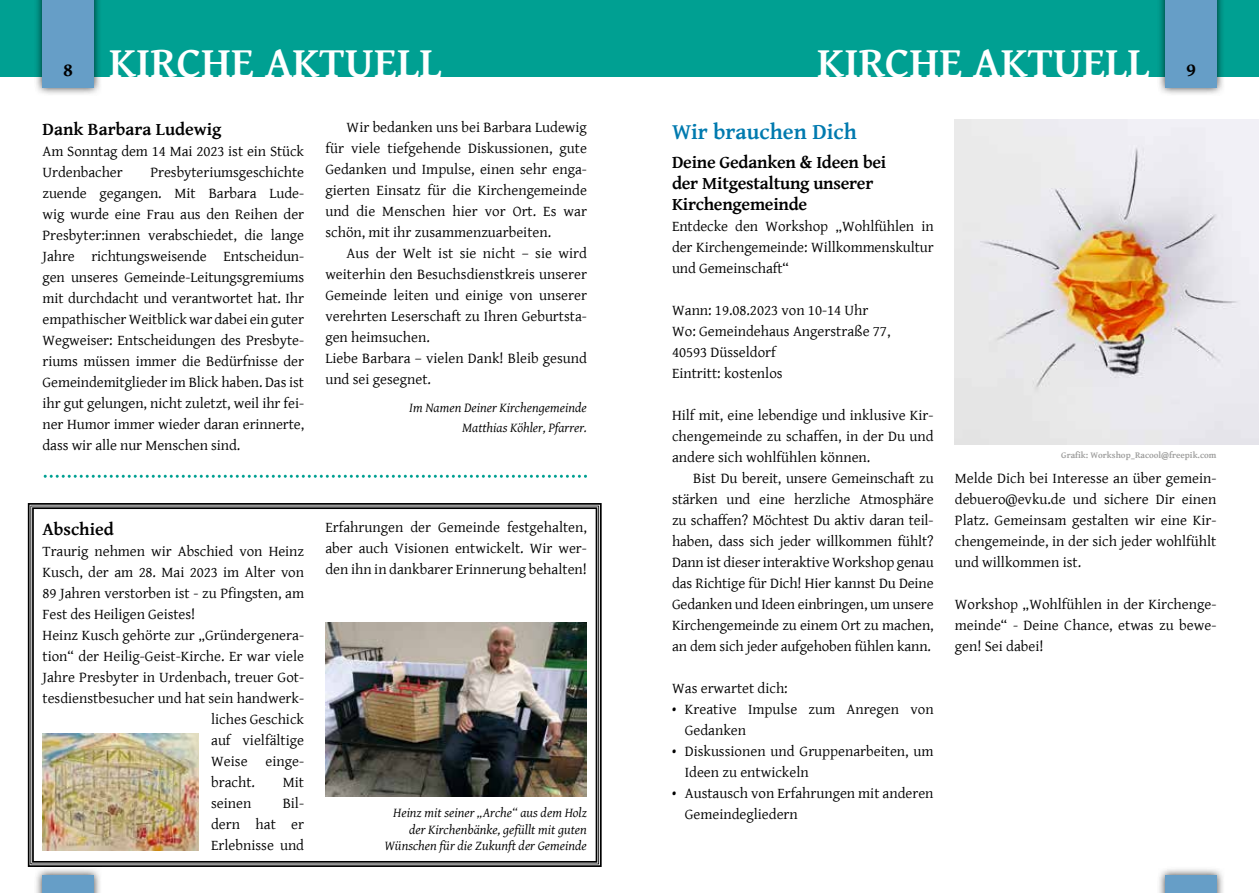
<style>
.page{position:relative;width:1259px;height:893px;background:#fff}
.page>*{position:absolute;margin:0;border:0;box-sizing:border-box;transform-origin:0 0}
.t1{font:700 43.65px "Gentium Basic";color:#fff}
.t2{font:700 22.5px "Gentium Basic";color:#007aaf}
.t3{font:700 19.5px "Gentium Basic";color:#000}
.t4{font:700 18px/21px "Gentium Basic";letter-spacing:-.015em;color:#000}
.t5{font:15px/21px "Gentium Basic";color:#000;text-align:justify}
.t6{font:italic 13.5px/16.5px "Gentium Basic";color:#000;text-align:right}
.t7{font:700 9px "Gentium Basic";color:#9d9d9c}
</style>
<div class="page">
<svg style="left:44px;top:475px;width:543px;height:3px"></svg>
<svg style="left:28px;top:503px;width:573px;height:364px;background:#5f5f5f"></svg>
<img style="left:32px;top:507px;width:565px;height:356px">
<img style="left:955px;top:119px;width:304px;height:325px">
<div style="left:0;top:0;width:629px;height:77px;background:#00a092"></div>
<div style="left:629px;top:0;width:630px;height:77px;background:#00a092"></div>
<img style="left:36px;top:0;width:64px;height:94px">
<div style="left:43px;top:0;width:51px;height:88px;background:#669ec7"></div>
<img style="left:36px;top:869px;width:64px;height:24px">
<div style="left:43px;top:875px;width:51px;height:18px;background:#669ec7"></div>
<img style="left:1159px;top:869px;width:64px;height:24px">
<div style="left:1165px;top:875px;width:51px;height:18px;background:#669ec7"></div>
<img style="left:1159px;top:0;width:64px;height:94px">
<div style="left:1165px;top:0;width:51px;height:88px;background:#669ec7"></div>
<h3 class="t3" style="left:63px;top:55px;width:11px">8</h3>
<h1 class="t1" style="left:109px;top:29px;width:334px">KIRCHE AKTUELL</h1>
<h1 class="t1" style="left:817px;top:29px;width:334px">KIRCHE AKTUELL</h1>
<h3 class="t3" style="left:1186px;top:55px;width:11px">9</h3>
<p class="t4" style="left:43px;top:118px;width:180px">Dank Barbara Ludewig</p>
<p class="t5" style="left:43px;top:140px;width:263px">Am Sonntag dem 14 Mai 2023 ist ein Stück<br>Urdenbacher</p>
<p class="t5" style="left:43px;top:161px;width:263px;text-indent:108px">Presbyteriumsgeschichte zuende gegangen. Mit Barbara Lude&shy;wig wurde eine Frau aus den Reihen der Presbyter:innen verabschiedet, die lange Jahre richtungsweisende Entscheidun&shy;gen unseres Gemeinde-Leitungsgremiums mit durchdacht und verantwortet hat. Ihr empathischer Weitblick war dabei ein guter Wegweiser: Entscheidungen des Presbyte&shy;riums müssen immer die Bedürfnisse der Gemeindemitglieder im Blick haben. Das ist ihr gut gelungen, nicht zuletzt, weil ihr fei&shy;ner Humor immer wieder daran erinnerte, dass wir alle nur Menschen sind.</p>
<p class="t5" style="left:325px;top:116px;width:263px;text-indent:21px">Wir bedanken uns bei Barbara Ludewig für viele tiefgehende Diskussionen, gute Gedanken und Impulse, einen sehr enga&shy;gierten Einsatz für die Kirchengemeinde und die Menschen hier vor Ort. Es war schön, mit ihr zusammenzuarbeiten.</p>
<p class="t5" style="left:325px;top:242px;width:263px;text-align:left;text-indent:21px">Aus der Welt ist sie nicht – sie wird weiterhin den Besuchsdienstkreis unserer Gemeinde leiten und einige von unserer verehrten Leserschaft zu Ihren Geburtsta&shy;gen heimsuchen.<br>Liebe Barbara – vielen Dank! Bleib gesund und sei gesegnet.</p>
<p class="t6" style="left:409px;top:398px;width:179px;line-height:19.5px">Im Namen Deiner Kirchengemeinde<br>Matthias Köhler, Pfarrer.</p>
<p class="t4" style="left:43px;top:518px;width:73px">Abschied</p>
<p class="t5" style="left:43px;top:540px;width:263px">Traurig nehmen wir Abschied von Heinz</p>
<p class="t5" style="left:43px;top:561px;width:263px">Kusch, der am 28. Mai 2023 im Alter von</p>
<p class="t5" style="left:43px;top:582px;width:263px">89 Jahren verstorben ist - zu Pfingsten, am</p>
<p class="t5" style="left:43px;top:603px;width:154px">Fest des Heiligen Geistes!</p>
<p class="t5" style="left:43px;top:624px;width:263px">Heinz Kusch gehörte zur „Gründergenera-</p>
<p class="t5" style="left:43px;top:645px;width:263px">tion“ der Heilig-Geist-Kirche. Er war viele</p>
<p class="t5" style="left:43px;top:666px;width:263px">Jahre Presbyter in Urdenbach, treuer Got-</p>
<p class="t5" style="left:43px;top:687px;width:263px">tesdienstbesucher und hat sein handwerk-</p>
<p class="t5" style="left:211px;top:708px;width:94px">liches Geschick</p>
<p class="t5" style="left:211px;top:729px;width:94px">auf vielfältige</p>
<p class="t5" style="left:211px;top:750px;width:94px">Weise einge-</p>
<p class="t5" style="left:211px;top:771px;width:45px">bracht.</p>
<p class="t5" style="left:283px;top:771px;width:23px">Mit</p>
<p class="t5" style="left:211px;top:792px;width:42px">seinen</p>
<p class="t5" style="left:211px;top:792px;width:94px;text-indent:72px">Bil&shy;dern hat er Erlebnisse und</p>
<p class="t5" style="left:325px;top:516px;width:263px">Erfahrungen der Gemeinde festgehalten, aber auch Visionen entwickelt. Wir wer&shy;den ihn in dankbarer Erinnerung behalten!</p>
<p class="t6" style="left:384px;top:804px;width:204px">Heinz mit seiner „Arche“ aus dem Holz der Kirchenbänke, gefüllt mit guten<br>Wünschen für die Zukunft der Gemeinde</p>
<h2 class="t2" style="left:672px;top:114px;width:186px">Wir brauchen Dich</h2>
<p class="t4" style="left:672px;top:151px;width:216px">Deine Gedanken &amp; Ideen bei der Mitgestaltung unserer<br>Kirchengemeinde</p>
<p class="t5" style="left:672px;top:215px;width:263px">Entdecke den Workshop „Wohlfühlen in der Kirchengemeinde: Willkommenskultur und Gemeinschaft“</p>
<p class="t5" style="left:672px;top:299px;width:220px;text-align:left">Wann: 19.08.2023 von 10-14 Uhr<br>Wo: Gemeindehaus Angerstraße 77,<br>40593 Düsseldorf<br>Eintritt: kostenlos</p>
<p class="t5" style="left:672px;top:404px;width:263px">Hilf mit, eine lebendige und inklusive Kir&shy;chengemeinde zu schaffen, in der Du und andere sich wohlfühlen können.</p>
<p class="t5" style="left:672px;top:467px;width:263px;text-indent:21px">Bist Du bereit, unsere Gemeinschaft zu stärken und eine herzliche Atmosphäre zu schaffen? Möchtest Du aktiv daran teil&shy;haben, dass sich jeder willkommen fühlt?<br>Dann ist dieser interaktive Workshop genau das Richtige für Dich! Hier kannst Du Deine Gedanken und Ideen einbringen, um unsere Kirchengemeinde zu einem Ort zu machen, an dem sich jeder aufgehoben fühlen kann.</p>
<p class="t5" style="left:672px;top:677px;width:117px">Was erwartet dich:</p>
<p class="t5" style="left:685px;top:698px;width:250px;text-indent:-13px">• Kreative Impulse zum Anregen von<br>Gedanken</p>
<p class="t5" style="left:685px;top:740px;width:250px;text-indent:-13px">• Diskussionen und Gruppenarbeiten, um<br>Ideen zu entwickeln</p>
<p class="t5" style="left:685px;top:782px;width:250px;text-indent:-13px">• Austausch von Erfahrungen mit anderen<br>Gemeindegliedern</p>
<p class="t7" style="left:1061px;top:449px;width:157px">Grafik: Workshop_Racool@freepik.com</p>
<p class="t5" style="left:955px;top:467px;width:263px">Melde Dich bei Interesse an über gemein&shy;debuero@evku.de und sichere Dir einen Platz. Gemeinsam gestalten wir eine Kir&shy;chengemeinde, in der sich jeder wohlfühlt und willkommen ist.</p>
<p class="t5" style="left:955px;top:593px;width:263px">Workshop „Wohlfühlen in der Kirchenge&shy;meinde“ - Deine Chance, etwas zu bewe&shy;gen! Sei dabei!</p>
</div>
